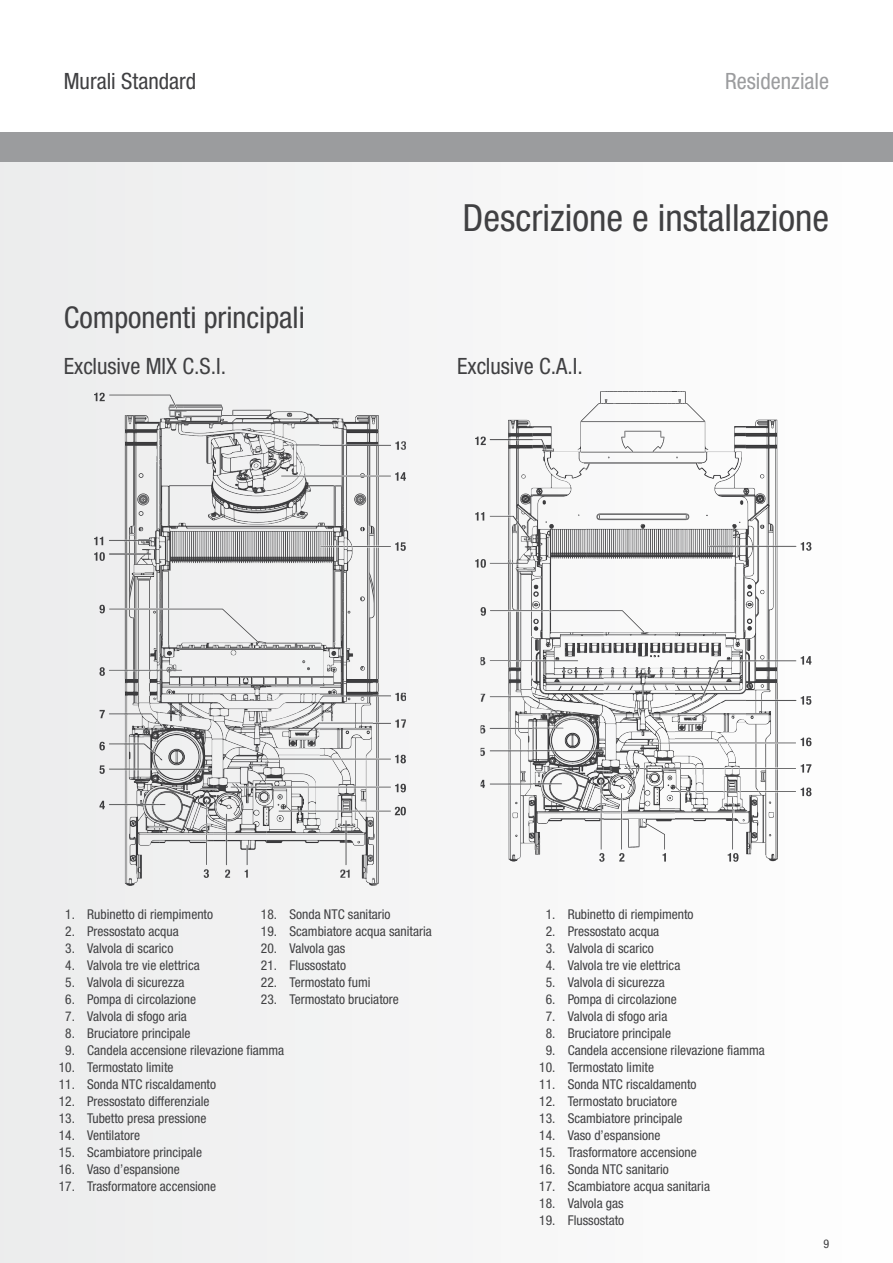
<style>
.page{position:relative;width:893px;height:1263px;background:#f5f5f6}
.page>*{position:absolute;margin:0;border:0;box-sizing:border-box;transform-origin:0 0}
.t1{font:condensed 37.5px "Helvetica Neue LT Std";color:#404042}
.t2{font:condensed 30px "Helvetica Neue LT Std";color:#404042}
.t3{font:condensed 22.5px "Helvetica Neue LT Std";color:#404042}
.t4{font:condensed 22.5px "Helvetica Neue LT Std";color:#9b9c9e}
.t5{font:condensed 13.5px "Helvetica Neue LT Std";color:#404042}
.t6{font:condensed 12px "Helvetica Neue LT Std";color:#404042}
</style>
<div class="page">
<div style="left:0;top:0;width:893px;height:132px;background:#fff"></div>
<div style="left:0;top:132px;width:893px;height:30px;background:#9b9c9e"></div>
<svg style="left:581px;top:391px;width:124px;height:31px"></svg>
<svg style="left:596px;top:513px;width:93px;height:8px"></svg>
<svg style="left:581px;top:431px;width:115px;height:40px"></svg>
<svg style="left:475px;top:512px;width:9px;height:9px"></svg>
<svg style="left:475px;top:437px;width:11px;height:8px"></svg>
<svg style="left:801px;top:542px;width:10px;height:9px"></svg>
<svg style="left:475px;top:559px;width:336px;height:303px"></svg>
<svg style="left:94px;top:393px;width:312px;height:493px"></svg>
<img style="left:109px;top:632px;width:51px;height:71px">
<img style="left:213px;top:641px;width:53px;height:8px">
<img style="left:320px;top:633px;width:23px;height:88px">
<img style="left:481px;top:636px;width:52px;height:225px">
<img style="left:746px;top:795px;width:20px;height:59px">
<img style="left:160px;top:632px;width:51px;height:151px">
<img style="left:266px;top:685px;width:54px;height:62px">
<img style="left:533px;top:631px;width:71px;height:72px">
<img style="left:604px;top:632px;width:71px;height:59px">
<img style="left:535px;top:756px;width:168px;height:54px">
<img style="left:686px;top:643px;width:35px;height:14px">
<img style="left:373px;top:679px;width:33px;height:49px">
<img style="left:746px;top:420px;width:31px;height:281px">
<img style="left:533px;top:421px;width:48px;height:125px">
<img style="left:109px;top:524px;width:209px;height:53px">
<img style="left:490px;top:420px;width:43px;height:155px">
<img style="left:586px;top:524px;width:151px;height:35px">
<img style="left:160px;top:417px;width:156px;height:107px">
<img style="left:179px;top:448px;width:140px;height:76px">
<img style="left:696px;top:421px;width:42px;height:57px">
<img style="left:125px;top:417px;width:35px;height:45px">
<img style="left:320px;top:417px;width:71px;height:29px">
<img style="left:267px;top:410px;width:47px;height:7px">
<h3 class="t3" style="left:64px;top:68px;width:134px">Murali Standard</h3>
<h3 class="t4" style="left:725px;top:68px;width:106px">Residenziale</h3>
<h1 class="t1" style="left:463px;top:196px;width:368px">Descrizione e installazione</h1>
<h2 class="t2" style="left:64px;top:300px;width:243px">Componenti principali</h2>
<h3 class="t3" style="left:64px;top:353px;width:164px">Exclusive MIX C.S.I.</h3>
<h3 class="t3" style="left:457px;top:353px;width:127px">Exclusive C.A.I.</h3>
<p class="t5" style="left:261px;top:906px;width:131px">18. Sonda NTC sanitario</p>
<p class="t5" style="left:261px;top:923px;width:172px">19. Scambiatore acqua sanitaria</p>
<p class="t5" style="left:261px;top:940px;width:86px">20. Valvola gas</p>
<p class="t5" style="left:261px;top:957px;width:87px">21. Flussostato</p>
<p class="t5" style="left:261px;top:974px;width:111px">22. Termostato fumi</p>
<p class="t5" style="left:261px;top:991px;width:139px">23. Termostato bruciatore</p>
<p class="t5" style="left:65px;top:906px;width:149px">1. Rubinetto di riempimento</p>
<p class="t5" style="left:65px;top:923px;width:115px">2. Pressostato acqua</p>
<p class="t5" style="left:65px;top:940px;width:110px">3. Valvola di scarico</p>
<p class="t5" style="left:65px;top:957px;width:136px">4. Valvola tre vie elettrica</p>
<p class="t5" style="left:65px;top:974px;width:121px">5. Valvola di sicurezza</p>
<p class="t5" style="left:65px;top:991px;width:132px">6. Pompa di circolazione</p>
<p class="t5" style="left:65px;top:1008px;width:123px">7. Valvola di sfogo aria</p>
<p class="t5" style="left:65px;top:1025px;width:127px">8. Bruciatore principale</p>
<p class="t5" style="left:65px;top:1042px;width:221px">9. Candela accensione rilevazione fiamma</p>
<p class="t5" style="left:59px;top:1059px;width:116px">10. Termostato limite</p>
<p class="t5" style="left:59px;top:1076px;width:159px">11. Sonda NTC riscaldamento</p>
<p class="t5" style="left:59px;top:1093px;width:152px">12. Pressostato differenziale</p>
<p class="t5" style="left:59px;top:1110px;width:149px">13. Tubetto presa pressione</p>
<p class="t5" style="left:59px;top:1127px;width:83px">14. Ventilatore</p>
<p class="t5" style="left:59px;top:1144px;width:145px">15. Scambiatore principale</p>
<p class="t5" style="left:59px;top:1161px;width:123px">16. Vaso d’espansione</p>
<p class="t5" style="left:59px;top:1178px;width:159px">17. Trasformatore accensione</p>
<p class="t5" style="left:546px;top:906px;width:149px">1. Rubinetto di riempimento</p>
<p class="t5" style="left:546px;top:923px;width:115px">2. Pressostato acqua</p>
<p class="t5" style="left:546px;top:940px;width:110px">3. Valvola di scarico</p>
<p class="t5" style="left:546px;top:957px;width:136px">4. Valvola tre vie elettrica</p>
<p class="t5" style="left:546px;top:974px;width:121px">5. Valvola di sicurezza</p>
<p class="t5" style="left:546px;top:991px;width:132px">6. Pompa di circolazione</p>
<p class="t5" style="left:546px;top:1008px;width:123px">7. Valvola di sfogo aria</p>
<p class="t5" style="left:546px;top:1025px;width:127px">8. Bruciatore principale</p>
<p class="t5" style="left:546px;top:1042px;width:221px">9. Candela accensione rilevazione fiamma</p>
<p class="t5" style="left:539px;top:1059px;width:116px">10. Termostato limite</p>
<p class="t5" style="left:539px;top:1076px;width:159px">11. Sonda NTC riscaldamento</p>
<p class="t5" style="left:539px;top:1093px;width:139px">12. Termostato bruciatore</p>
<p class="t5" style="left:539px;top:1110px;width:145px">13. Scambiatore principale</p>
<p class="t5" style="left:539px;top:1127px;width:123px">14. Vaso d’espansione</p>
<p class="t5" style="left:539px;top:1144px;width:159px">15. Trasformatore accensione</p>
<p class="t5" style="left:539px;top:1161px;width:131px">16. Sonda NTC sanitario</p>
<p class="t5" style="left:539px;top:1178px;width:172px">17. Scambiatore acqua sanitaria</p>
<p class="t5" style="left:539px;top:1195px;width:86px">18. Valvola gas</p>
<p class="t5" style="left:539px;top:1212px;width:87px">19. Flussostato</p>
<p class="t6" style="left:823px;top:1237px;width:7px">9</p>
</div>
